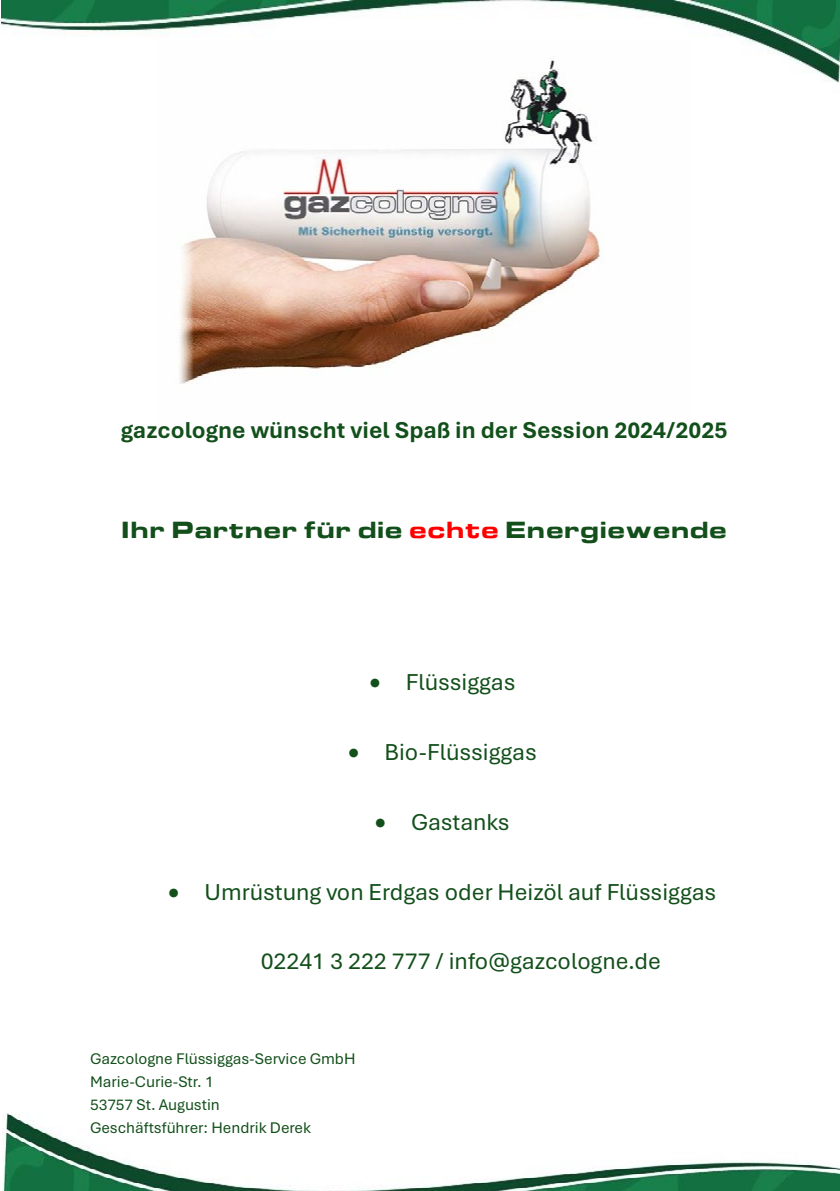
<style>
.page{position:relative;width:840px;height:1191px;background:#fff}
.page>*{position:absolute;margin:0;border:0;box-sizing:border-box;transform-origin:0 0}
.t1{font:24.2px "Aptos";color:#124f1a}
.t2{font:700 24.2px "Aptos";color:#124f1a}
.t3{font:900 24.2px "Eurostile Extended";color:#124f1a}
.t4{font:16.2px/22.8px "Aptos";color:#124f1a}
.s1{color:#f00}
</style>
<div class="page">
<img style="left:3px;top:1113px;width:836px;height:78px">
<img style="left:1px;top:0;width:838px;height:83px">
<img style="left:157px;top:40px;width:532px;height:344px">
<p class="t2" style="left:121px;top:414px;width:607px">gazcologne wünscht viel Spaß in der Session 2024/2025</p>
<p class="t3" style="left:121px;top:516px;width:607px">Ihr Partner für die <span class="s1">echte</span> Energiewende</p>
<p class="t1" style="left:369px;top:665px;width:148px">• Flüssiggas</p>
<p class="t1" style="left:348px;top:735px;width:190px">• Bio-Flüssiggas</p>
<p class="t1" style="left:374px;top:805px;width:136px">• Gastanks</p>
<p class="t1" style="left:168px;top:875px;width:549px">• Umrüstung von Erdgas oder Heizöl auf Flüssiggas</p>
<p class="t1" style="left:260px;top:944px;width:401px">02241 3 222 777 / info@gazcologne.de</p>
<p class="t4" style="left:90px;top:1046px;width:267px">Gazcologne Flüssiggas-Service GmbH<br>Marie-Curie-Str. 1<br>53757 St. Augustin<br>Geschäftsführer: Hendrik Derek</p>
</div>
